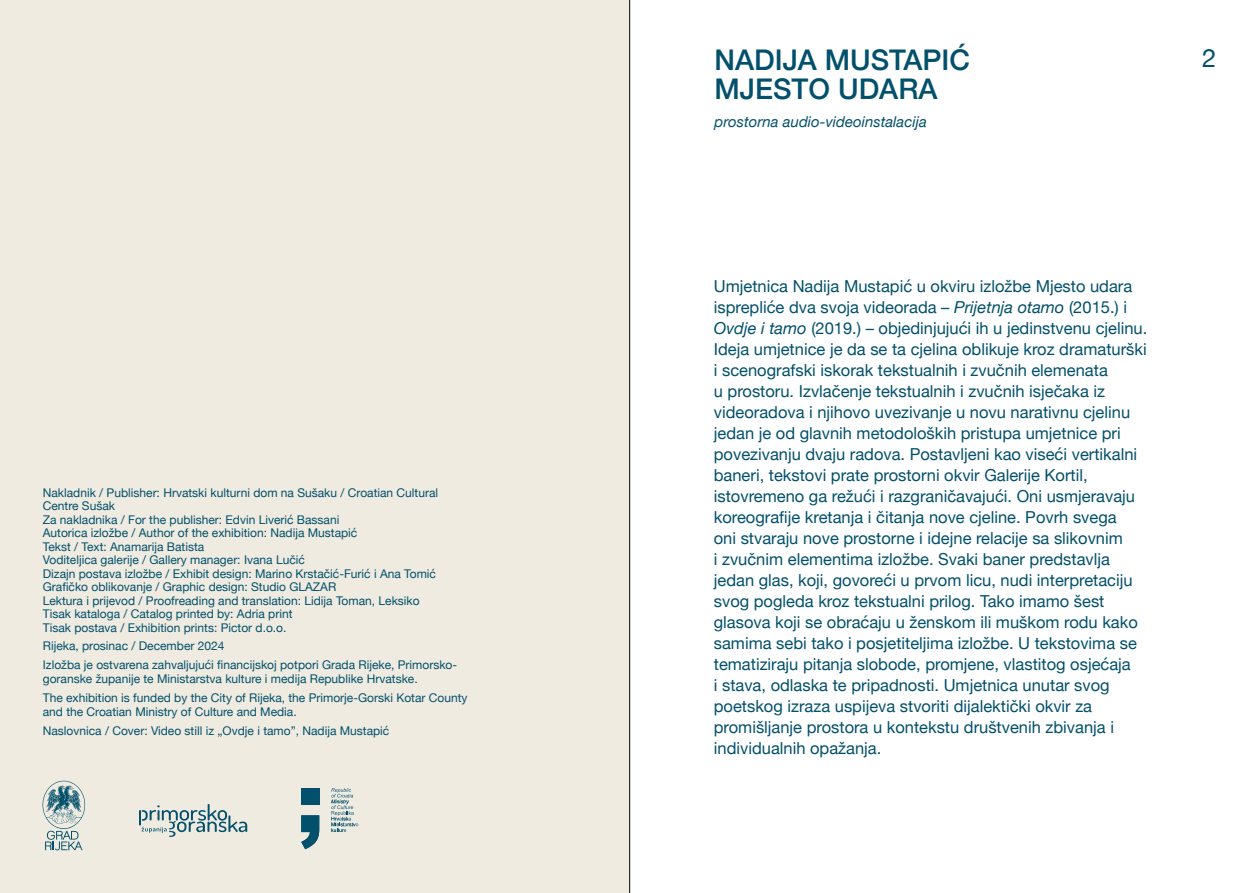
<style>
.page{position:relative;width:1259px;height:893px;background:#fff}
.page>*{position:absolute;margin:0;border:0;box-sizing:border-box;transform-origin:0 0}
.t1{font:500 28.5px/28.5px "Helvetica Neue";color:#02506b}
.t2{font:25.5px "Helvetica Neue";color:#02506b}
.t3{font:16.5px/21px "Helvetica Neue";color:#02506b}
.t4{font:italic 15px "Helvetica Neue";color:#02506b}
.t5{font:12px/13.5px "Helvetica Neue";color:#02506b}
.s1{font-style:italic}
</style>
<div class="page">
<div style="left:0;top:0;width:629px;height:893px;background:#efebe1"></div>
<svg style="left:43px;top:781px;width:42px;height:69px"></svg>
<svg style="left:301px;top:815px;width:18px;height:34px"></svg>
<div style="left:301px;top:788px;width:18px;height:17px;background:#02506b"></div>
<svg style="left:331px;top:788px;width:27px;height:44px"></svg>
<svg style="left:139px;top:804px;width:108px;height:33px"></svg>
<hr style="left:629px;top:0;width:1px;height:893px;background:#000">
<p class="t5" style="left:43px;top:486px;width:397px">Nakladnik / Publisher: Hrvatski kulturni dom na Sušaku / Croatian Cultural Centre Sušak<br>Za nakladnika / For the publisher: Edvin Liverić Bassani<br>Autorica izložbe / Author of the exhibition: Nadija Mustapić<br>Tekst / Text: Anamarija Batista<br>Voditeljica galerije / Gallery manager: Ivana Lučić<br>Dizajn postava izložbe / Exhibit design: Marino Krstačić-Furić i Ana Tomić Grafičko oblikovanje / Graphic design: Studio GLAZAR<br>Lektura i prijevod / Proofreading and translation: Lidija Toman, Leksiko Tisak kataloga / Catalog printed by: Adria print<br>Tisak postava / Exhibition prints: Pictor d.o.o.</p>
<p class="t5" style="left:43px;top:636px;width:416px;line-height:19.5px">Rijeka, prosinac / December 2024<br>Izložba je ostvarena zahvaljujući financijskoj potpori Grada Rijeke, Primorsko-</p>
<p class="t5" style="left:43px;top:669px;width:426px;line-height:19.5px">goranske županije te Ministarstva kulture i medija Republike Hrvatske.<br>The exhibition is funded by the City of Rijeka, the Primorje-Gorski Kotar County</p>
<p class="t5" style="left:43px;top:702px;width:348px;line-height:19.5px">and the Croatian Ministry of Culture and Media.<br>Naslovnica / Cover: Video still iz „Ovdje i tamo”, Nadija Mustapić</p>
<h1 class="t1" style="left:714px;top:44px;width:257px">NADIJA MUSTAPIĆ<br>MJESTO UDARA</h1>
<p class="t4" style="left:714px;top:111px;width:214px">prostorna audio-videoinstalacija</p>
<h2 class="t2" style="left:1202px;top:39px;width:16px">2</h2>
<p class="t3" style="left:714px;top:277px;width:435px">Umjetnica Nadija Mustapić u okviru izložbe Mjesto udara isprepliće dva svoja videorada – <span class="s1">Prijetnja otamo</span> (2015.) i <span class="s1">Ovdje i tamo</span> (2019.) – objedinjujući ih u jedinstvenu cjelinu.<br>Ideja umjetnice je da se ta cjelina oblikuje kroz dramaturški i scenografski iskorak tekstualnih i zvučnih elemenata<br>u prostoru. Izvlačenje tekstualnih i zvučnih isječaka iz videoradova i njihovo uvezivanje u novu narativnu cjelinu jedan je od glavnih metodoloških pristupa umjetnice pri povezivanju dvaju radova. Postavljeni kao viseći vertikalni baneri, tekstovi prate prostorni okvir Galerije Kortil, istovremeno ga režući i razgraničavajući. Oni usmjeravaju koreografije kretanja i čitanja nove cjeline. Povrh svega<br>oni stvaraju nove prostorne i idejne relacije sa slikovnim<br>i zvučnim elementima izložbe. Svaki baner predstavlja jedan glas, koji, govoreći u prvom licu, nudi interpretaciju svog pogleda kroz tekstualni prilog. Tako imamo šest glasova koji se obraćaju u ženskom ili muškom rodu kako samima sebi tako i posjetiteljima izložbe. U tekstovima se tematiziraju pitanja slobode, promjene, vlastitog osjećaja<br>i stava, odlaska te pripadnosti. Umjetnica unutar svog poetskog izraza uspijeva stvoriti dijalektički okvir za promišljanje prostora u kontekstu društvenih zbivanja i individualnih opažanja.</p>
</div>
